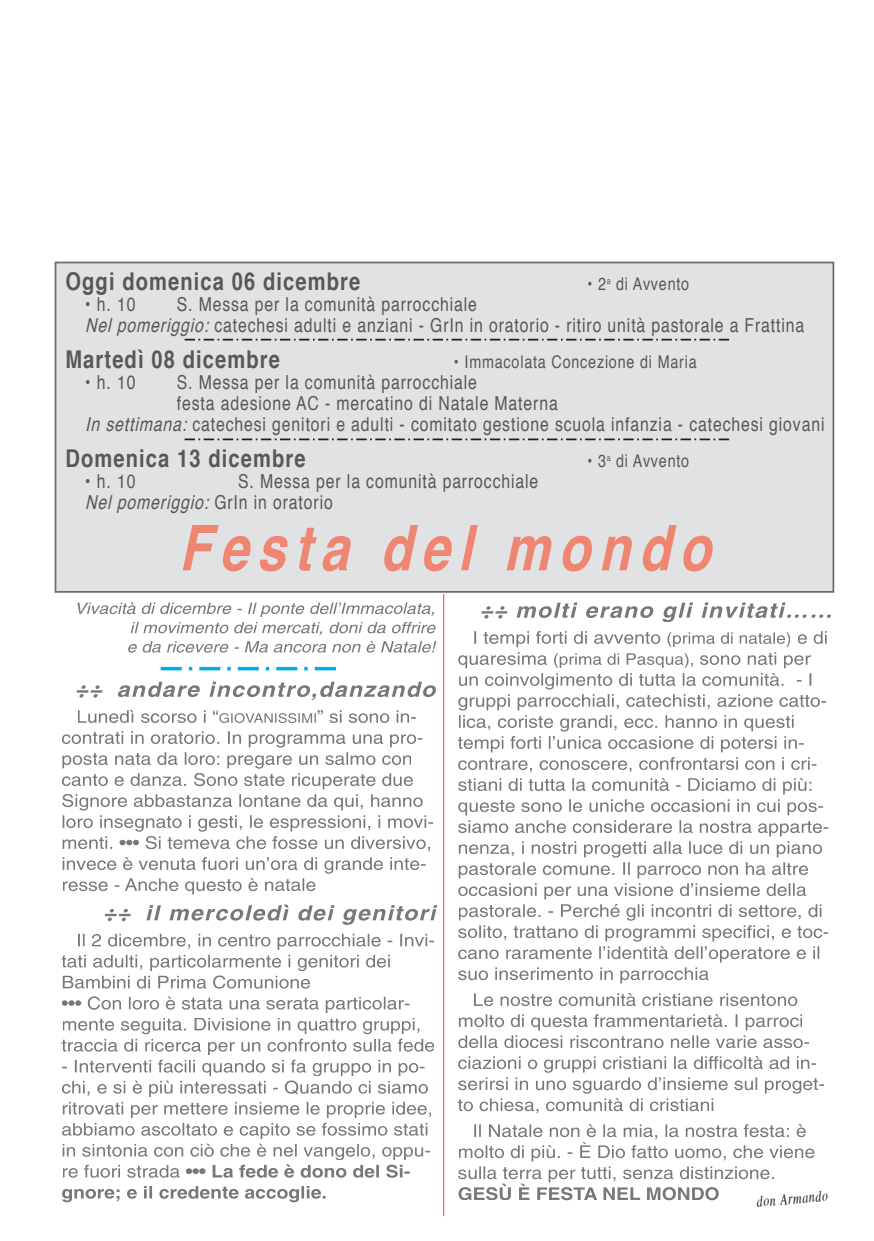
<style>
.page{position:relative;width:874px;height:1241px;background:#fff}
.page>*{position:absolute;margin:0;border:0;box-sizing:border-box;transform-origin:0 0}
.t1{font:700 condensed 24.5px "Helvetica";letter-spacing:.045em;color:#57585a}
.t2{font:condensed 19.25px/21px "Helvetica";letter-spacing:.045em;color:#57585a}
.t3{font:condensed 17.5px "Helvetica";letter-spacing:.045em;color:#57585a}
.t4{font:italic 15.75px "Times";color:#231f20;scale:.76 1}
.s1{font-style:italic}
</style>
<div class="page">
<div style="left:56px;top:263px;width:776px;height:328px;background:#e1e2e4"></div>
<div style="left:55px;top:261px;width:778px;height:331px;border:2px solid #6c6d70"></div>
<svg style="left:184px;top:339px;width:544px;height:1px"></svg>
<svg style="left:184px;top:438px;width:544px;height:2px"></svg>
<svg style="left:183px;top:525px;width:368px;height:46px"></svg>
<svg style="left:61px;top:602px;width:376px;height:601px"></svg>
<svg style="left:182px;top:666px;width:132px;height:4px"></svg>
<svg style="left:160px;top:666px;width:22px;height:4px"></svg>
<svg style="left:314px;top:666px;width:22px;height:4px"></svg>
<svg style="left:77px;top:602px;width:139px;height:12px"></svg>
<svg style="left:131px;top:621px;width:162px;height:12px"></svg>
<svg style="left:128px;top:641px;width:153px;height:11px"></svg>
<svg style="left:76px;top:681px;width:209px;height:16px"></svg>
<svg style="left:78px;top:709px;width:127px;height:14px"></svg>
<svg style="left:213px;top:710px;width:109px;height:13px"></svg>
<svg style="left:329px;top:710px;width:86px;height:13px"></svg>
<svg style="left:62px;top:731px;width:138px;height:13px"></svg>
<svg style="left:62px;top:752px;width:143px;height:34px"></svg>
<svg style="left:62px;top:793px;width:168px;height:56px"></svg>
<svg style="left:63px;top:856px;width:165px;height:14px"></svg>
<svg style="left:63px;top:878px;width:162px;height:16px"></svg>
<svg style="left:105px;top:904px;width:252px;height:20px"></svg>
<svg style="left:78px;top:933px;width:175px;height:15px"></svg>
<svg style="left:62px;top:954px;width:163px;height:34px"></svg>
<svg style="left:62px;top:996px;width:160px;height:13px"></svg>
<svg style="left:62px;top:1017px;width:144px;height:34px"></svg>
<svg style="left:62px;top:1059px;width:174px;height:76px"></svg>
<svg style="left:63px;top:1143px;width:166px;height:13px"></svg>
<svg style="left:63px;top:1164px;width:116px;height:13px"></svg>
<svg style="left:186px;top:1164px;width:188px;height:13px"></svg>
<svg style="left:62px;top:1185px;width:173px;height:16px"></svg>
<hr style="left:443px;top:594px;width:1px;height:621px;background:#ee3f3e">
<svg style="left:460px;top:602px;width:371px;height:599px"></svg>
<svg style="left:481px;top:602px;width:241px;height:20px"></svg>
<svg style="left:458px;top:631px;width:368px;height:121px"></svg>
<svg style="left:458px;top:758px;width:141px;height:14px"></svg>
<svg style="left:458px;top:778px;width:127px;height:13px"></svg>
<svg style="left:458px;top:799px;width:165px;height:34px"></svg>
<svg style="left:458px;top:841px;width:162px;height:99px"></svg>
<svg style="left:458px;top:947px;width:133px;height:12px"></svg>
<svg style="left:458px;top:967px;width:169px;height:13px"></svg>
<svg style="left:473px;top:992px;width:162px;height:13px"></svg>
<svg style="left:458px;top:1013px;width:147px;height:34px"></svg>
<svg style="left:458px;top:1056px;width:160px;height:57px"></svg>
<svg style="left:458px;top:1123px;width:260px;height:77px"></svg>
<p class="t1" style="left:65px;top:271px;width:296px">Oggi domenica 06 dicembre</p>
<p class="t3" style="left:587px;top:277px;width:103px">• 2<sup>a</sup> di Avvento</p>
<p class="t2" style="left:85px;top:296px;width:52px">• h. 10</p>
<p class="t2" style="left:85px;top:296px;width:720px;text-indent:91px">S. Messa per la comunità parrocchiale<br><span class="s1">Nelpomeriggio:</span>catechesi adulti e anziani - GrIn in oratorio - ritiro unità pastorale a Frattina</p>
<p class="t1" style="left:65px;top:349px;width:216px">Martedì 08 dicembre</p>
<p class="t3" style="left:453px;top:355px;width:244px">• Immacolata Concezione di Maria</p>
<p class="t2" style="left:85px;top:373px;width:52px">• h. 10</p>
<p class="t2" style="left:177px;top:373px;width:301px">S. Messa per la comunità parrocchiale</p>
<p class="t2" style="left:177px;top:394px;width:382px">festa adesione AC - mercatino di Natale Materna</p>
<p class="t2" style="left:85px;top:415px;width:740px"><span class="s1">Insettimana:</span>catechesi genitori e adulti - comitato gestione scuola infanzia - catechesi giovani</p>
<p class="t1" style="left:65px;top:448px;width:241px">Domenica 13 dicembre</p>
<p class="t3" style="left:587px;top:454px;width:103px">• 3<sup>a</sup> di Avvento</p>
<p class="t2" style="left:85px;top:472px;width:52px">• h. 10</p>
<p class="t2" style="left:85px;top:472px;width:454px;text-indent:153px">S. Messa per la comunità parrocchiale<br><span class="s1">Nelpomeriggio:</span>GrIn in oratorio</p>
<p class="t4" style="left:755px;top:1194px;width:99px;rotate:-5deg">don a rmando</p>
</div>
